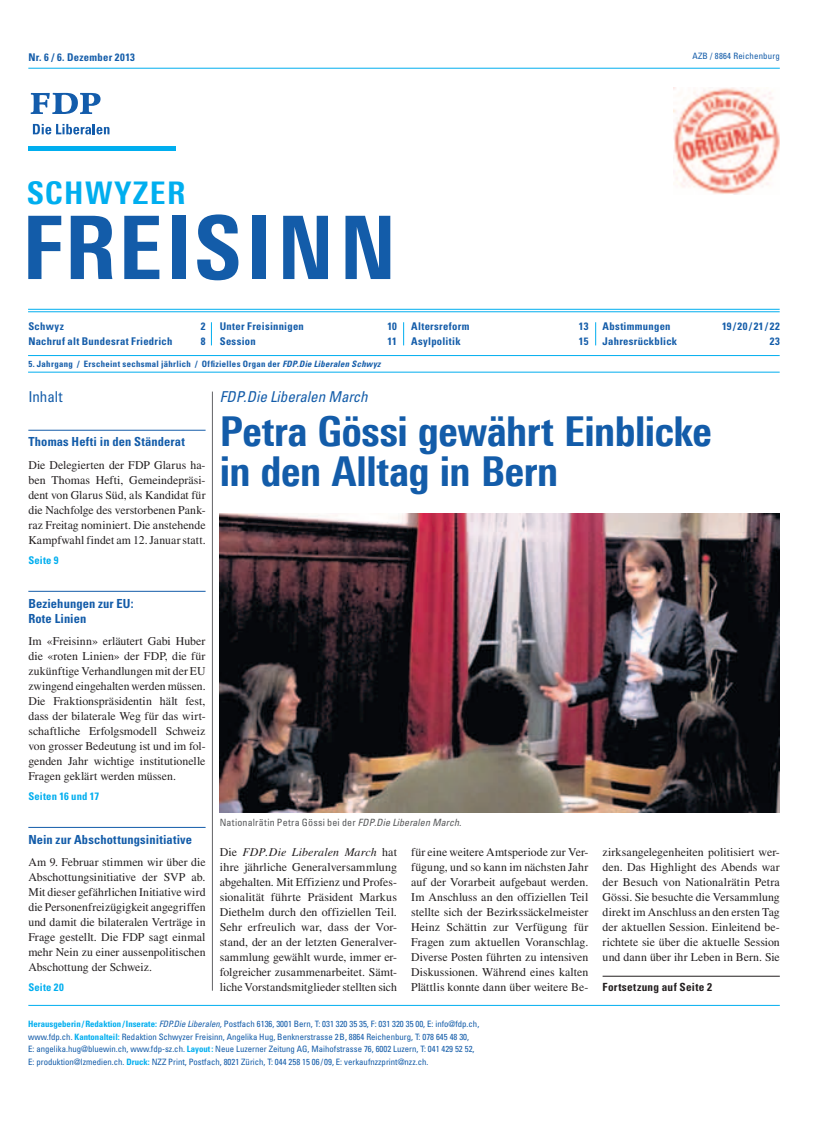
<style>
.page{position:relative;width:833px;height:1134px;background:#fff}
.page>*{position:absolute;margin:0;border:0;box-sizing:border-box;transform-origin:0 0}
.t1{font:800 87.5px "Linotype Univers 720 Cn";letter-spacing:.06em;color:#135ca9}
.t2{font:800 41.25px/40px "Linotype Univers 720 Cn";letter-spacing:-.01em;color:#135ca9}
.t3{font:800 31.25px "Linotype Univers 720 Cn";letter-spacing:.05em;color:#00aeef}
.t4{font:italic condensed 15px "Univers LT Std";color:#135ca9}
.t5{font:condensed 15px "Univers LT Std";letter-spacing:-.005em;color:#135ca9}
.t6{font:700 condensed 12.5px/15px "Univers LT Std";letter-spacing:.01em;color:#135ca9}
.t7{font:11.88px/15px "Times LT Std";color:#231f20;text-align:justify}
.t8{font:700 condensed 11.25px "Univers LT Std";letter-spacing:.03em;color:#231f20}
.t9{font:700 condensed 10.62px "Univers LT Std";letter-spacing:.03em;color:#135ca9}
.t10{font:700 condensed 10.62px "Univers LT Std";letter-spacing:.02em;color:#00aeef}
.t11{font:condensed 10px "Univers LT Std";letter-spacing:.02em;color:#57585a}
.t12{font:condensed 8.75px/12.5px "Univers LT Std";color:#135ca9}
.t13{font:700 condensed 8.75px "Univers LT Std";letter-spacing:.035em;color:#135ca9}
.t14{font:condensed 8.75px "Univers LT Std";letter-spacing:.02em;color:#135ca9}
.s1{font-style:italic}
.s2{font-weight:700;color:#00aeef}
</style>
<div class="page">
<hr style="left:212px;top:392px;width:1px;height:599px;background:#636366">
<hr style="left:28px;top:430px;width:178px;height:1px;background:#135ca9">
<hr style="left:28px;top:591px;width:178px;height:1px;background:#135ca9">
<hr style="left:28px;top:827px;width:178px;height:1px;background:#135ca9">
<hr style="left:28px;top:355px;width:751px;height:1px;background:#00aeef">
<hr style="left:28px;top:311px;width:751px;height:1px;background:#00aeef">
<hr style="left:28px;top:309px;width:751px;height:1px;background:#00aeef">
<hr style="left:28px;top:372px;width:751px;height:1px;background:#00aeef">
<svg style="left:211px;top:322px;width:1px;height:23px"></svg>
<svg style="left:403px;top:322px;width:1px;height:23px"></svg>
<svg style="left:595px;top:322px;width:1px;height:23px"></svg>
<div style="left:28px;top:146px;width:148px;height:5px;background:#00aeef"></div>
<svg style="left:33px;top:124px;width:76px;height:10px"></svg>
<svg style="left:31px;top:93px;width:70px;height:21px"></svg>
<hr style="left:28px;top:68px;width:752px;height:1px;background:#00aeef">
<hr style="left:28px;top:1005px;width:752px;height:1px;background:#00aeef">
<img style="left:673px;top:87px;width:107px;height:107px">
<img style="left:220px;top:514px;width:560px;height:298px">
<hr style="left:602px;top:976px;width:178px;height:1px;background:#231f20">
<p class="t9" style="left:28px;top:51px;width:108px">Nr. 6 / 6. Dezember 2013</p>
<p class="t14" style="left:692px;top:51px;width:89px">AZB / 8864 Reichenburg</p>
<h3 class="t3" style="left:27px;top:174px;width:160px">SCHWYZER</h3>
<h1 class="t1" style="left:22px;top:195px;width:376px">Freisinn</h1>
<p class="t9" style="left:28px;top:320px;width:37px">Schwyz</p>
<p class="t9" style="left:201px;top:320px;width:6px">2</p>
<p class="t9" style="left:28px;top:335px;width:145px">Nachruf alt Bundesrat Friedrich</p>
<p class="t9" style="left:201px;top:335px;width:6px">8</p>
<p class="t9" style="left:220px;top:320px;width:86px">Unter Freisinnigen</p>
<p class="t9" style="left:387px;top:320px;width:11px">10</p>
<p class="t9" style="left:220px;top:335px;width:38px">Session</p>
<p class="t9" style="left:387px;top:335px;width:11px">11</p>
<p class="t13" style="left:28px;top:358px;width:354px">5. Jahrgang / Erscheint sechsmal jährlich / Offizielles Organ der <span class="s1">FDP.Die Liberalen Schwyz</span></p>
<p class="t9" style="left:411px;top:320px;width:60px">Altersreform</p>
<p class="t9" style="left:579px;top:320px;width:11px">13</p>
<p class="t9" style="left:411px;top:335px;width:51px">Asylpolitik</p>
<p class="t9" style="left:579px;top:335px;width:11px">15</p>
<p class="t9" style="left:602px;top:320px;width:69px">Abstimmungen</p>
<p class="t9" style="left:722px;top:320px;width:59px">19/20/21/22</p>
<p class="t9" style="left:602px;top:335px;width:76px">Jahresrückblick</p>
<p class="t9" style="left:769px;top:335px;width:12px">23</p>
<p class="t5" style="left:28px;top:388px;width:36px">Inhalt</p>
<p class="t6" style="left:28px;top:434px;width:158px">Thomas Hefti in den Ständerat</p>
<p class="t7" style="left:28px;top:458px;width:179px">Die Delegierten der FDP Glarus ha&shy;ben Thomas Hefti, Gemeindepräsi&shy;dent von Glarus Süd, als Kandidat für die Nachfolge des verstorbenen Pank&shy;raz Freitag nominiert. Die anstehende Kampfwahl findet am 12. Januar statt.</p>
<p class="t10" style="left:28px;top:553px;width:32px">Seite 9</p>
<p class="t6" style="left:28px;top:596px;width:107px">Beziehungen zur EU:<br>Rote Linien</p>
<p class="t7" style="left:28px;top:634px;width:179px">Im «Freisinn» erläutert Gabi Huber die «roten Linien» der FDP, die für zukünftige Verhandlungen mit der EU zwingend eingehalten werden müssen.<br>Die Fraktionspräsidentin hält fest, dass der bilaterale Weg für das wirt&shy;schaftliche Erfolgsmodell Schweiz von grosser Bedeutung ist und im fol&shy;genden Jahr wichtige institutionelle Fragen geklärt werden müssen.</p>
<p class="t10" style="left:28px;top:789px;width:72px">Seiten 16 und 17</p>
<p class="t6" style="left:28px;top:832px;width:165px">Nein zur Abschottungsinitiative</p>
<p class="t7" style="left:28px;top:855px;width:179px">Am 9. Februar stimmen wir über die Abschottungsinitiative der SVP ab.<br>Mit dieser gefährlichen Initiative wird die Personenfreizügigkeit angegriffen und damit die bilateralen Verträge in Frage gestellt. Die FDP sagt einmal mehr Nein zu einer aussenpolitischen Abschottung der Schweiz.</p>
<p class="t10" style="left:28px;top:980px;width:37px">Seite 20</p>
<p class="t4" style="left:220px;top:388px;width:149px">FDP.Die Liberalen March</p>
<h2 class="t2" style="left:220px;top:411px;width:493px">Petra Gössi gewährt Einblicke in den Alltag in Bern</h2>
<p class="t11" style="left:220px;top:816px;width:243px">Nationalrätin Petra Gössi bei der <span class="s1">FDP.Die Liberalen March.</span></p>
<p class="t7" style="left:220px;top:844px;width:179px">Die <span class="s1">FDP.Die Liberalen March</span> hat ihre jährliche Generalversammlung abgehalten. Mit Effizienz und Profes&shy;sionalität führte Präsident Markus Diethelm durch den offiziellen Teil.<br>Sehr erfreulich war, dass der Vor&shy;stand, der an der letzten Generalver&shy;sammlung gewählt wurde, immer er&shy;folgreicher zusammenarbeitet. Sämt&shy;liche Vorstandsmitglieder stellten sich</p>
<p class="t7" style="left:411px;top:844px;width:179px">für eine weitere Amtsperiode zur Ver&shy;fügung, und so kann im nächsten Jahr auf der Vorarbeit aufgebaut werden.<br>Im Anschluss an den offiziellen Teil stellte sich der Bezirkssäckelmeister Heinz Schättin zur Verfügung für Fragen zum aktuellen Voranschlag.<br>Diverse Posten führten zu intensiven Diskussionen. Während eines kalten Plättlis konnte dann über weitere Be-</p>
<p class="t7" style="left:602px;top:844px;width:179px">zirksangelegenheiten politisiert wer&shy;den. Das Highlight des Abends war der Besuch von Nationalrätin Petra Gössi. Sie besuchte die Versammlung direkt im Anschluss an den ersten Tag der aktuellen Session. Einleitend be&shy;richtete sie über die aktuelle Session und dann über ihr Leben in Bern. Sie</p>
<p class="t8" style="left:602px;top:980px;width:111px">Fortsetzung auf Seite 2</p>
<p class="t12" style="left:28px;top:1017px;width:452px"><span class="s2">Herausgeberin /Redaktion /Inserate:</span> <span class="s1">FDP.Die Liberalen,</span> Postfach 6136, 3001 Bern, T: 031 320 35 35, F: 031 320 35 00, E: info@fdp.ch, www.fdp.ch. <span class="s2">Kantonalteil:</span> Redaktion Schwyzer Freisinn, Angelika Hug, Benknerstrasse 2B, 8864 Reichenburg, T: 078 645 48 30,<br>E: angelika.hug@bluewin.ch, www.fdp-sz.ch. <span class="s2">Layout:</span> Neue Luzerner Zeitung AG, Maihofstrasse 76, 6002 Luzern, T: 041 429 52 52, E: produktion@lzmedien.ch. <span class="s2">Druck:</span> NZZ Print, Postfach, 8021 Zürich, T: 044 258 15 06 / 09, E: verkaufnzzprint@nzz.ch.</p>
</div>
